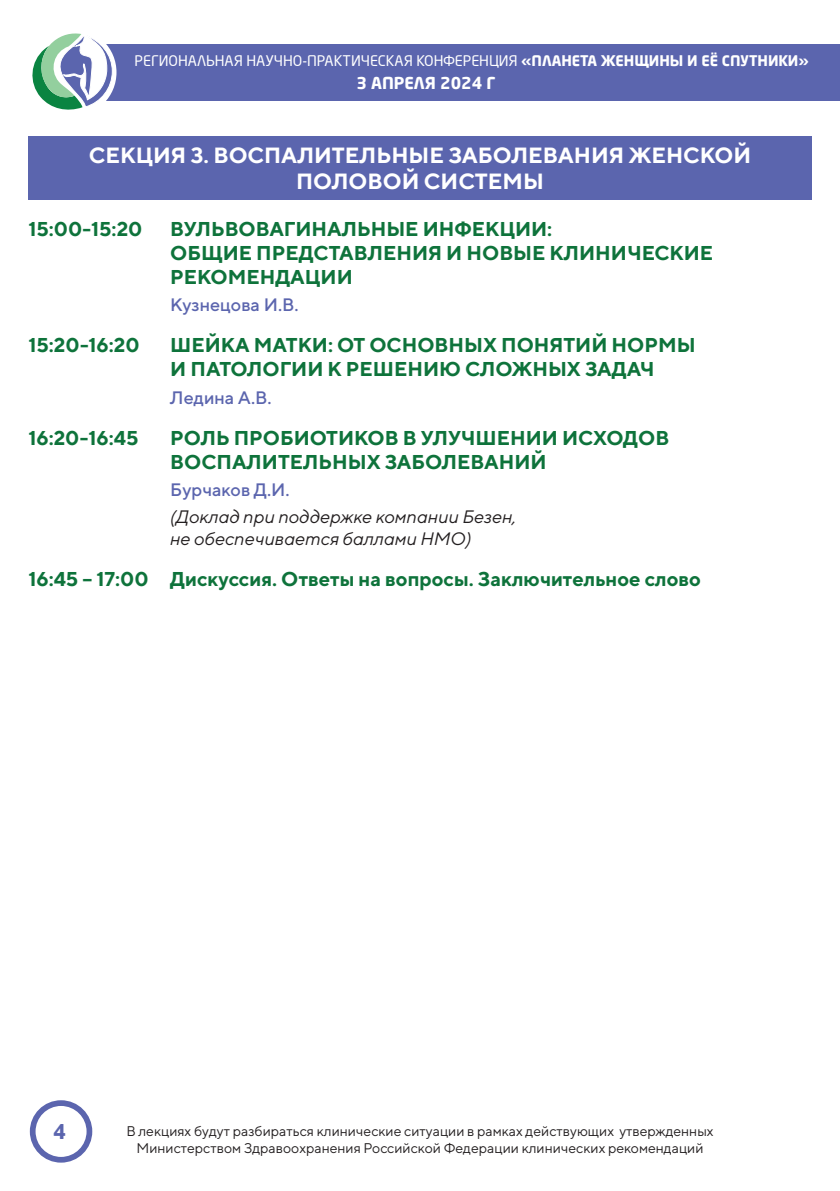
<style>
.page{position:relative;width:840px;height:1191px;background:#fff}
.page>*{position:absolute;margin:0;border:0;box-sizing:border-box;transform-origin:0 0}
.Секции{font:700 22px/26.4px "TT Norms";color:#fff;text-align:center}
.Название_доклада{font:700 20px/24px "TT Norms";color:#0e733b}
.t1{font:700 20px "Neo Sans Pro";color:#5b65ae}
.НМО{font:italic 18px/21.6px "TT Norms";color:#231f20}
.Профы{font:500 18px "TT Norms";color:#5b65ae}
.t2{font:700 16.2px "Neo Sans Pro";color:#fff}
.t3{font:14.4px "Neo Sans Pro";color:#fff}
.t4{font:14px/16.8px "TT Norms";color:#231f20;text-align:center}
.s1{font-weight:700}
</style>
<div class="page">
<div style="left:70px;top:44px;width:769px;height:57px;background:#5b65ae"></div>
<div style="left:30px;top:1100px;width:62px;height:62px;border:6px solid #5b65ae;border-radius:50%"></div>
<div style="left:28px;top:28px;width:88px;height:88px;background:#fff;border-radius:50%"></div>
<svg style="left:32px;top:33px;width:80px;height:77px"></svg>
<div style="left:28px;top:136px;width:783px;height:64px;background:#5b65ae"></div>
<p class="t3" style="left:134px;top:51px;width:675px">РЕГИОНАЛЬНАЯ НАУЧНО-ПРАКТИЧЕСКАЯ КОНФЕРЕНЦИЯ <span class="s1">«ПЛАНЕТА ЖЕНЩИНЫ И ЕЁ СПУТНИКИ»</span></p>
<p class="t2" style="left:356px;top:73px;width:141px">3 АПРЕЛЯ 2024 Г</p>
<p class="Секции" style="left:89px;top:141px;width:663px">СЕКЦИЯ 3. ВОСПАЛИТЕЛЬНЫЕ ЗАБОЛЕВАНИЯ ЖЕНСКОЙ<br>ПОЛОВОЙ СИСТЕМЫ</p>
<p class="Название_доклада" style="left:28px;top:216px;width:115px">15:00-15:20</p>
<p class="Название_доклада" style="left:170px;top:216px;width:544px">ВУЛЬВОВАГИНАЛЬНЫЕ ИНФЕКЦИИ:<br>ОБЩИЕ ПРЕДСТАВЛЕНИЯ И НОВЫЕ КЛИНИЧЕСКИЕ<br>РЕКОМЕНДАЦИИ</p>
<p class="Профы" style="left:170px;top:294px;width:130px">Кузнецова И.В.</p>
<p class="Название_доклада" style="left:28px;top:333px;width:113px">15:20-16:20</p>
<p class="Название_доклада" style="left:170px;top:333px;width:526px">ШЕЙКА МАТКИ: ОТ ОСНОВНЫХ ПОНЯТИЙ НОРМЫ<br>И ПАТОЛОГИИ К РЕШЕНИЮ СЛОЖНЫХ ЗАДАЧ</p>
<p class="Профы" style="left:170px;top:386px;width:103px">Ледина А.В.</p>
<p class="Название_доклада" style="left:28px;top:425px;width:111px">16:20-16:45</p>
<p class="Название_доклада" style="left:170px;top:425px;width:500px">РОЛЬ ПРОБИОТИКОВ В УЛУЧШЕНИИ ИСХОДОВ<br>ВОСПАЛИТЕЛЬНЫХ ЗАБОЛЕВАНИЙ</p>
<p class="Профы" style="left:170px;top:478px;width:121px">Бурчаков Д.И.</p>
<p class="НМО" style="left:170px;top:506px;width:347px">(Доклад при поддержке компании Безен, не обеспечивается баллами НМО)</p>
<p class="Название_доклада" style="left:28px;top:566px;width:673px">16:45 – 17:00 Дискуссия. Ответы на вопросы. Заключительное слово</p>
<p class="t1" style="left:53px;top:1118px;width:14px">4</p>
<p class="t4" style="left:126px;top:1122px;width:588px">В лекциях будут разбираться клинические ситуации в рамках действующих утвержденных<br>Министерством Здравоохранения Российской Федерации клинических рекомендаций</p>
</div>
